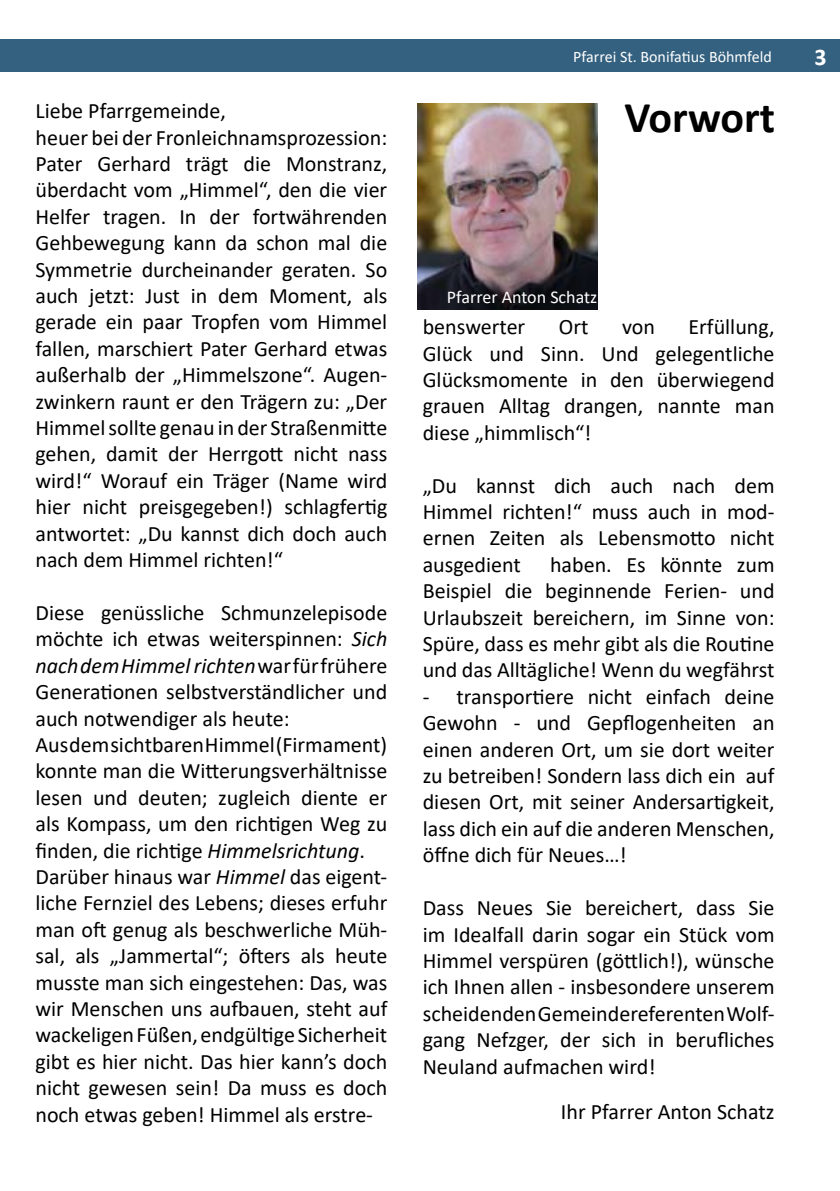
<style>
.page{position:relative;width:840px;height:1191px;background:#fff}
.page>*{position:absolute;margin:0;border:0;box-sizing:border-box;transform-origin:0 0}
.t1{font:700 44px "Calibri";color:#000}
.t2{font:22px/26.4px "Calibri";color:#000;text-align:justify}
.t3{font:18px "Calibri";color:#fff}
.t4{font:16px "Calibri";color:#fff}
.s1{font-style:italic}
</style>
<div class="page">
<div style="left:0;top:40px;width:839px;height:32px;background:#346180"></div>
<img style="left:417px;top:104px;width:180px;height:205px">
<p class="t2" style="left:35px;top:97px;width:353px;text-align:left">Liebe Pfarrgemeinde,<br>heuer bei der Fronleichnamsprozession:<br>Pater Gerhard trägt die Monstranz, überdacht vom „Himmel“, den die vier Helfer tragen. In der fortwährenden Gehbewegung kann da schon mal die Symmetrie durcheinander geraten. So auch jetzt: Just in dem Moment, als gerade ein paar Tropfen vom Himmel fallen, marschiert Pater Gerhard etwas außerhalb der „Himmelszone“. Augen&shy;zwinkern raunt er den Trägern zu: „Der Himmel sollte genau in der Straßenmitte gehen, damit der Herrgott nicht nass wird!“ Worauf ein Träger (Name wird hier nicht preisgegeben!) schlagfertig antwortet: „Du kannst dich doch auch nach dem Himmel richten!“</p>
<p class="t2" style="left:35px;top:599px;width:353px;text-align:left">Diese genüssliche Schmunzelepisode möchte ich etwas weiterspinnen: <span class="s1">Sich nach dem Himmel richten</span> war für frühere Generationen selbstverständlicher und auch notwendiger als heute:<br>Aus dem sichtbaren Himmel (Firmament) konnte man die Witterungsverhältnisse lesen und deuten; zugleich diente er als Kompass, um den richtigen Weg zu finden, die richtige <span class="s1">Himmelsrichtung</span>.<br>Darüber hinaus war <span class="s1">Himmel</span> das eigent&shy;liche Fernziel des Lebens; dieses erfuhr man oft genug als beschwerliche Müh&shy;sal, als „Jammertal“; öfters als heute musste man sich eingestehen: Das, was wir Menschen uns aufbauen, steht auf wackeligen Füßen, endgültige Sicherheit gibt es hier nicht. Das hier kann’s doch nicht gewesen sein! Da muss es doch noch etwas geben! Himmel als erstre-</p>
<p class="t4" style="left:573px;top:45px;width:200px">Pfarrei St. Bonifatius Böhmfeld</p>
<h1 class="t1" style="left:624px;top:86px;width:152px">Vorwort</h1>
<p class="t3" style="left:446px;top:284px;width:152px">Pfarrer Anton Schatz</p>
<p class="t2" style="left:422px;top:313px;width:353px;text-indent:265px">Erfüllung, Glück und Sinn. Und gelegentliche Glücksmomente in den überwiegend grauen Alltag drangen, nannte man diese „himmlisch“!</p>
<p class="t2" style="left:422px;top:471px;width:353px">„Du kannst dich auch nach dem Himmel richten!“ muss auch in mod&shy;ernen Zeiten als Lebensmotto nicht ausgedient</p>
<p class="t2" style="left:422px;top:313px;width:104px">benswerter</p>
<p class="t2" style="left:558px;top:313px;width:31px">Ort</p>
<p class="t2" style="left:621px;top:313px;width:34px">von</p>
<p class="t2" style="left:422px;top:551px;width:353px;text-indent:127px">haben. Es könnte zum Beispiel die beginnende Ferien- und Urlaubszeit bereichern, im Sinne von:<br>Spüre, dass es mehr gibt als die Routine und das Alltägliche! Wenn du wegfährst</p>
<p class="t2" style="left:422px;top:683px;width:353px">- transportiere nicht einfach deine Gewohn - und Gepflogenheiten an einen anderen Ort, um sie dort weiter zu betreiben! Sondern lass dich ein auf diesen Ort, mit seiner Andersartigkeit, lass dich ein auf die anderen Menschen, öffne dich für Neues…!</p>
<p class="t2" style="left:422px;top:894px;width:353px">Dass Neues Sie bereichert, dass Sie im Idealfall darin sogar ein Stück vom Himmel verspüren (göttlich!), wünsche ich Ihnen allen - insbesondere unserem scheidenden Gemeindereferenten Wolf&shy;gang Nefzger, der sich in berufliches Neuland aufmachen wird!</p>
<p class="t2" style="left:560px;top:1098px;width:215px">Ihr Pfarrer Anton Schatz</p>
</div>
